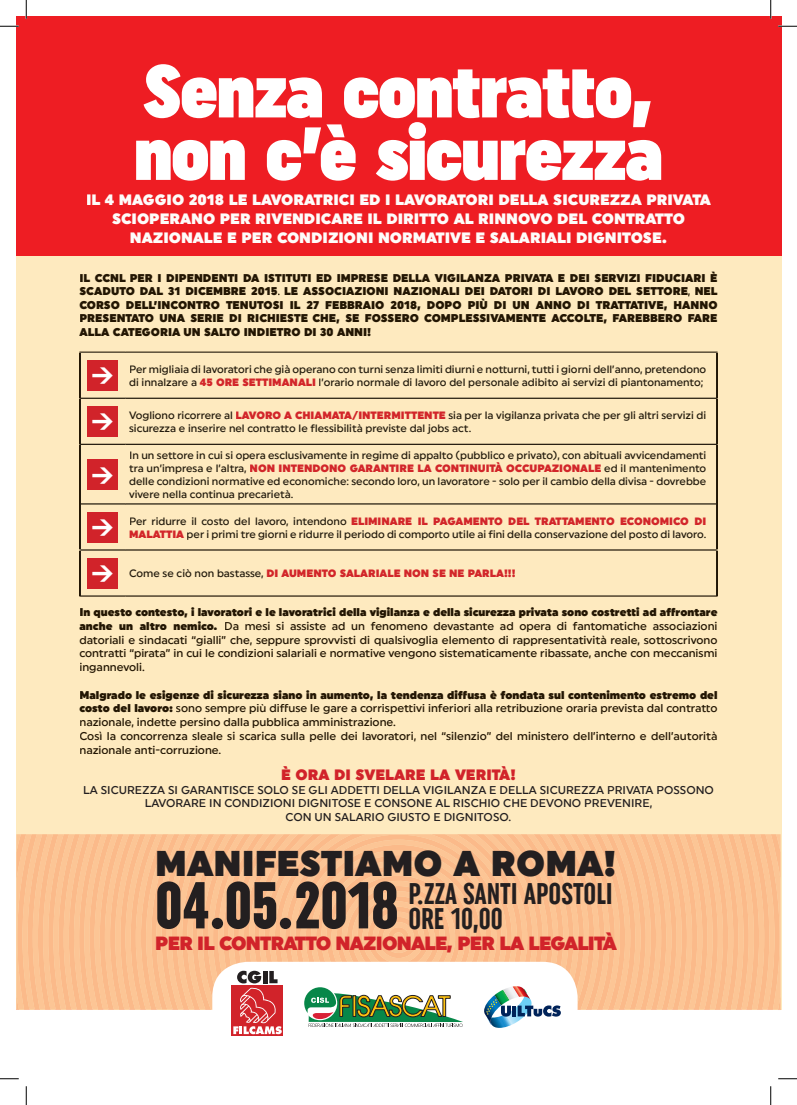
<style>
.page{position:relative;width:797px;height:1105px;background:#fff}
.page>*{position:absolute;margin:0;border:0;box-sizing:border-box;transform-origin:0 0}
.t1{font:75px/62.5px "Uniform Condensed 5";letter-spacing:-.02em;color:#fff}
.t2{font:66.12px "Uniform Extra Condensed 5";color:#231f20}
.t3{font:35.75px "Uniform Regular 5";color:#231f20}
.t4{font:29.75px/25.2px "Uniform Extra Condensed 3";color:#231f20}
.t5{font:900 21.75px/45.8px "DIN";color:#fff}
.t6{font:19.12px "Uniform Regular 5";letter-spacing:-.04em;color:#d1232a}
.t7{font:15px/18.8px "Uniform Regular 5";color:#fefcfa;text-align:center}
.t8{font:15px "Uniform Regular 5";color:#d1232a}
.t9{font:11.25px/13.8px "Uniform Regular 4";color:#231603;text-align:justify}
.t10{font:11.25px/13.5px "Uniform Regular 5";color:#231603;text-align:justify}
.t11{font:11.25px/13.5px "Uniform Regular 4";color:#231f20;text-align:center}
.t12{font:10.62px/12.8px "Uniform Regular 4";color:#241c0e}
.t13{font:10.62px "Uniform Regular 5";color:#d2262a}
.s1{font-family:"Uniform Regular 4"}
.s2{font-family:"Uniform Regular 5";color:#d2262a}
.s3{font-family:"Uniform Regular 4";color:#241c0e}
.s4{font-family:"Uniform Regular 5"}
</style>
<div class="page">
<div style="left:16px;top:16px;width:765px;height:241px;background:#ee1d23"></div>
<div style="left:16px;top:257px;width:765px;height:753px;background:#feeabf"></div>
<svg style="left:79px;top:352px;width:639px;height:245px"></svg>
<div style="left:130px;top:365px;width:576px;height:10px;background:#feeabf"></div>
<div style="left:129px;top:378px;width:67px;height:8px;background:#feeabf"></div>
<div style="left:200px;top:378px;width:115px;height:8px;background:#feeabf"></div>
<div style="left:319px;top:378px;width:384px;height:10px;background:#feeabf"></div>
<div style="left:129px;top:411px;width:104px;height:10px;background:#feeabf"></div>
<div style="left:236px;top:411px;width:209px;height:9px;background:#feeabf"></div>
<div style="left:446px;top:411px;width:260px;height:10px;background:#feeabf"></div>
<div style="left:129px;top:424px;width:341px;height:10px;background:#feeabf"></div>
<div style="left:130px;top:451px;width:576px;height:10px;background:#feeabf"></div>
<div style="left:129px;top:464px;width:118px;height:10px;background:#feeabf"></div>
<div style="left:250px;top:462px;width:351px;height:10px;background:#feeabf"></div>
<div style="left:601px;top:464px;width:105px;height:8px;background:#feeabf"></div>
<div style="left:129px;top:477px;width:577px;height:9px;background:#feeabf"></div>
<div style="left:129px;top:490px;width:164px;height:9px;background:#feeabf"></div>
<div style="left:130px;top:517px;width:216px;height:9px;background:#feeabf"></div>
<div style="left:352px;top:517px;width:354px;height:8px;background:#feeabf"></div>
<div style="left:130px;top:530px;width:54px;height:8px;background:#feeabf"></div>
<div style="left:187px;top:530px;width:518px;height:9px;background:#feeabf"></div>
<div style="left:130px;top:569px;width:133px;height:10px;background:#feeabf"></div>
<div style="left:267px;top:570px;width:248px;height:7px;background:#feeabf"></div>
<div style="left:87px;top:360px;width:31px;height:31px;background:#d1232a"></div>
<div style="left:87px;top:460px;width:31px;height:30px;background:#d1232a"></div>
<div style="left:87px;top:406px;width:31px;height:31px;background:#d1232a"></div>
<div style="left:87px;top:512px;width:31px;height:31px;background:#d1232a"></div>
<div style="left:87px;top:558px;width:31px;height:30px;background:#d1232a"></div>
<svg style="left:232px;top:1034px;width:51px;height:1px"></svg>
<svg style="left:16px;top:834px;width:764px;height:200px;background:#f5c7a1"></svg>
<svg style="left:0;top:25px;width:19px;height:2px"></svg>
<svg style="left:778px;top:25px;width:19px;height:2px"></svg>
<svg style="left:0;top:1078px;width:19px;height:1px"></svg>
<svg style="left:778px;top:1078px;width:19px;height:1px"></svg>
<svg style="left:25px;top:0;width:2px;height:19px"></svg>
<svg style="left:25px;top:1086px;width:2px;height:19px"></svg>
<svg style="left:770px;top:0;width:1px;height:19px"></svg>
<svg style="left:770px;top:1086px;width:1px;height:19px"></svg>
<h1 class="t1" style="left:134px;top:59px;width:530px">Senza contratto, non c’è sicurezza</h1>
<h3 class="t7" style="left:86px;top:191px;width:626px">IL 4 MAGGIO 2018 LE LAVORATRICI ED I LAVORATORI DELLA SICUREZZA PRIVATA<br>SCIOPERANO PER RIVENDICARE IL DIRITTO AL RINNOVO DEL CONTRATTO<br>NAZIONALE E PER CONDIZIONI NORMATIVE E SALARIALI DIGNITOSE.</h3>
<p class="t10" style="left:79px;top:271px;width:639px">IL CCNL PER I DIPENDENTI DA ISTITUTI ED IMPRESE DELLA VIGILANZA PRIVATA E DEI SERVIZI FIDUCIARI È SCADUTO DAL 31 DICEMBRE 2015<span class="s1">.</span> LE ASSOCIAZIONI NAZIONALI DEI DATORI DI LAVORO DEL SETTORE<span class="s1">,</span> NEL CORSO DELL’INCONTRO TENUTOSI IL 27 FEBBRAIO 2018, DOPO PIÙ DI UN ANNO DI TRATTATIVE, HANNO PRESENTATO UNA SERIE DI RICHIESTE CHE, SE FOSSERO COMPLESSIVAMENTE ACCOLTE, FAREBBERO FARE ALLA CATEGORIA UN SALTO INDIETRO DI 30 ANNI!</p>
<p class="t12" style="left:129px;top:363px;width:578px">Per migliaia di lavoratori che già operano con turni senza limiti diurni e notturni, tutti i giorni dell’anno, pretendono di innalzare a <span class="s2">45 ORE SETTIMANALI</span> l’orario normale di lavoro del personale adibito ai servizi di piantonamento;</p>
<p class="t12" style="left:129px;top:409px;width:578px">Vogliono ricorrere al <span class="s2">LAVORO A CHIAMATA/INTERMITTENTE</span> sia per la vigilanza privata che per gli altri servizi di sicurezza e inserire nel contratto le flessibilità previste dal jobs act.</p>
<p class="t12" style="left:129px;top:449px;width:578px">In un settore in cui si opera esclusivamente in regime di appalto (pubblico e privato), con abituali avvicendamenti</p>
<p class="t13" style="left:129px;top:462px;width:578px"><span class="s3">tra un’impresa e l’altra,</span> NON INTENDONO GARANTIRE LA CONTINUITÀ OCCUPAZIONALE <span class="s3">ed il mantenimento</span></p>
<p class="t12" style="left:129px;top:474px;width:578px">delle condizioni normative ed economiche: secondo loro, un lavoratore - solo per il cambio della divisa - dovrebbe vivere nella continua precarietà.</p>
<p class="t13" style="left:129px;top:515px;width:578px"><span class="s3">Per ridurre il costo del lavoro, intendono</span> ELIMINARE IL PAGAMENTO DEL TRATTAMENTO ECONOMICO DI</p>
<p class="t12" style="left:129px;top:527px;width:578px"><span class="s2">MALATTIA</span> per i primi tre giorni e ridurre il periodo di comporto utile ai fini della conservazione del posto di lavoro.</p>
<p class="t13" style="left:129px;top:567px;width:388px"><span class="s3">Come se ciò non bastasse,</span> DI AUMENTO SALARIALE NON SE NE PARLA!!!</p>
<p class="t10" style="left:79px;top:605px;width:639px">In questo contesto, i lavoratori e le lavoratrici della vigilanza e della sicurezza privata sono costretti ad affrontare</p>
<p class="t9" style="left:79px;top:619px;width:639px"><span class="s4">anche un altro nemico.</span> Da mesi si assiste ad un fenomeno devastante ad opera di fantomatiche associazioni datoriali e sindacati “gialli” che, seppure sprovvisti di qualsivoglia elemento di rappresentatività reale, sottoscrivono contratti “pirata” in cui le condizioni salariali e normative vengono sistematicamente ribassate, anche con meccanismi ingannevoli.</p>
<p class="t10" style="left:79px;top:688px;width:639px">Malgrado le esigenze di sicurezza siano in aumento, la tendenza diffusa è fondata sul contenimento estremo del</p>
<p class="t9" style="left:79px;top:701px;width:639px;text-align:left"><span class="s4">costo del lavoro:</span> sono sempre più diffuse le gare a corrispettivi inferiori alla retribuzione oraria prevista dal contratto nazionale, indette persino dalla pubblica amministrazione.<br>Così la concorrenza sleale si scarica sulla pelle dei lavoratori, nel “silenzio” del ministero dell’interno e dell’autorità nazionale anti-corruzione.</p>
<h3 class="t5" style="left:91px;top:350px;width:24px">&gt;</h3>
<h3 class="t5" style="left:91px;top:396px;width:24px">&gt;</h3>
<h3 class="t5" style="left:91px;top:450px;width:24px">&gt;</h3>
<h3 class="t5" style="left:91px;top:502px;width:24px">&gt; &gt;</h3>
<h3 class="t8" style="left:281px;top:766px;width:236px">È ORA DI SVELARE LA VERITÀ!</h3>
<p class="t11" style="left:83px;top:783px;width:632px">LA SICUREZZA SI GARANTISCE SOLO SE GLI ADDETTI DELLA VIGILANZA E DELLA SICUREZZA PRIVATA POSSONO<br>LAVORARE IN CONDIZIONI DIGNITOSE E CONSONE AL RISCHIO CHE DEVONO PREVENIRE,<br>CON UN SALARIO GIUSTO E DIGNITOSO.</p>
<h3 class="t3" style="left:155px;top:842px;width:462px">MANIFESTIAMO A ROMA!</h3>
<h2 class="t2" style="left:155px;top:867px;width:245px">04.05.2018</h2>
<h3 class="t4" style="left:408px;top:881px;width:206px">P.ZZA SANTI APOSTOLI<br>ORE 10,00</h3>
<h3 class="t6" style="left:155px;top:932px;width:463px">PER IL CONTRATTO NAZIONALE, PER LA LEGALITÀ</h3>
</div>
